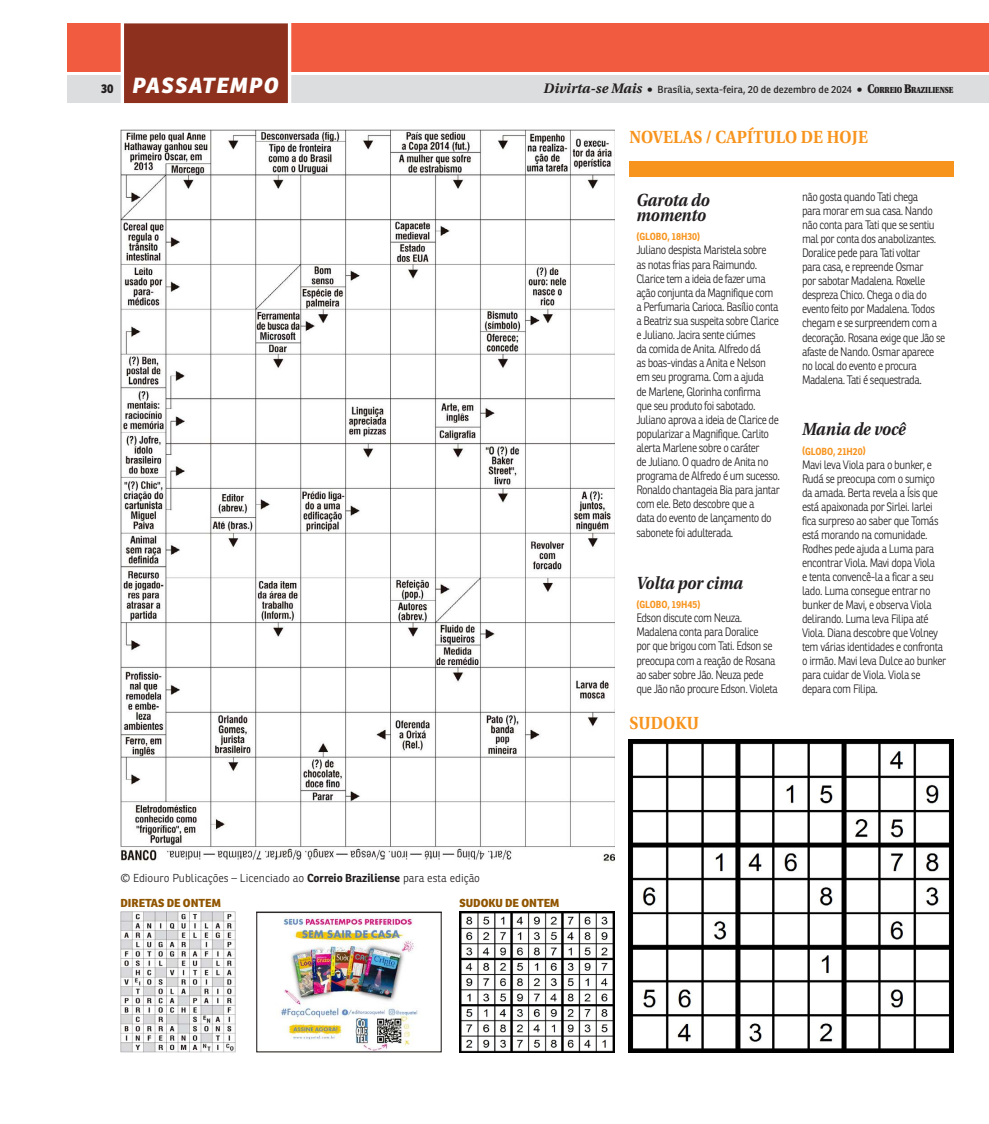
<style>
.page{position:relative;width:989px;height:1124px;background:#fff}
.page>*{position:absolute;margin:0;border:0;box-sizing:border-box;transform-origin:0 0}
.t1{font:italic 800 21.25px "Ronnia";letter-spacing:.075em;color:#fff}
.t2{font:italic 700 17.5px/15.4px "Utopia";color:#231f20;scale:.9 1}
.t3{font:700 17.5px "Utopia";letter-spacing:.01em;color:#f7941e;scale:.9 1}
.t4{font:300 11.88px/14px "Ronnia";letter-spacing:-.045em;color:#231f20;scale:.9 1}
.t5{font:300 11.25px "Ronnia";color:#231f20}
.t6{font:800 11.25px "Ronnia";color:#905501}
.t7{font:10px "Ronnia";letter-spacing:.005em;color:#231f20}
.t8{font:700 10px "Ronnia";color:#f7941e;scale:.9 1}
.s1{font-style:normal;font-size:12.5px;color:#231f20}
.s2{font-family:"Utopia";font-weight:700;font-style:italic;font-size:13.75px}
.s3{font-family:"Utopia";font-weight:900;font-size:12.5px}
.s4{font-family:"Utopia";font-weight:900;font-size:8.75px}
.s5{font-weight:700}
</style>
<div class="page">
<div style="left:68px;top:75px;width:920px;height:28px;background:#dcddde"></div>
<div style="left:68px;top:23px;width:920px;height:49px;background:#f15b40"></div>
<div style="left:121px;top:23px;width:170px;height:81px;background:#fff"></div>
<div style="left:124px;top:23px;width:164px;height:80px;background:#8d301d"></div>
<img style="left:258px;top:913px;width:160px;height:137px">
<div style="left:256px;top:911px;width:186px;height:141px;border:1px solid #231f20"></div>
<img style="left:459px;top:911px;width:155px;height:141px">
<img style="left:120px;top:911px;width:115px;height:141px">
<img style="left:120px;top:130px;width:494px;height:733px">
<div style="left:629px;top:161px;width:324px;height:16px;background:#f7941e"></div>
<img style="left:629px;top:739px;width:324px;height:313px">
<h1 class="t1" style="left:101px;top:77px;width:179px"><span class="s1">30</span> PASSATEMPO</h1>
<p class="t7" style="left:543px;top:85px;width:411px"><span class="s2">Divirta-se Mais</span> <span class="s3">•</span> Brasília, sexta-feira, 20 de dezembro de 2024 <span class="s3">• C</span><span class="s4">ORREIO</span> <span class="s3">B</span><span class="s4">RAZILIENSE</span></p>
<h2 class="t3" style="left:629px;top:127px;width:267px">NOVELAS / CAPÍTULO DE HOJE</h2>
<p class="t5" style="left:120px;top:871px;width:361px">© Ediouro Publicações – Licenciado ao <span class="s5">Correio Braziliense</span> para esta edição</p>
<p class="t6" style="left:120px;top:899px;width:102px">DIRETAS DE ONTEM</p>
<p class="t6" style="left:459px;top:899px;width:101px">SUDOKU DE ONTEM</p>
<h2 class="t2" style="left:636px;top:193px;width:83px">Garota do momento</h2>
<p class="t8" style="left:636px;top:232px;width:72px">(GLOBO, 18H30)</p>
<p class="t4" style="left:636px;top:243px;width:161px">Juliano despista Maristela sobre<br>as notas frias para Raimundo.<br>Clarice tem a ideia de fazer uma ação conjunta da Magnifique com a Perfumaria Carioca. Basílio conta a Beatriz sua suspeita sobre Clarice e Juliano. Jacira sente ciúmes<br>da comida de Anita. Alfredo dá<br>as boas-vindas a Anita e Nelson em seu programa. Com a ajuda<br>de Marlene, Glorinha confirma<br>que seu produto foi sabotado.<br>Juliano aprova a ideia de Clarice de popularizar a Magnifique. Carlito alerta Marlene sobre o caráter<br>de Juliano. O quadro de Anita no programa de Alfredo é um sucesso.<br>Ronaldo chantageia Bia para jantar com ele. Beto descobre que a<br>data do evento de lançamento do sabonete foi adulterada.</p>
<h2 class="t2" style="left:636px;top:576px;width:120px">Volta por cima</h2>
<p class="t8" style="left:636px;top:600px;width:73px">(GLOBO, 19H45)</p>
<p class="t4" style="left:636px;top:611px;width:159px">Edson discute com Neuza.<br>Madalena conta para Doralice<br>por que brigou com Tati. Edson se preocupa com a reação de Rosana ao saber sobre Jão. Neuza pede que Jão não procure Edson. Violeta</p>
<h2 class="t3" style="left:629px;top:713px;width:79px">SUDOKU</h2>
<p class="t4" style="left:802px;top:190px;width:161px">não gosta quando Tati chega<br>para morar em sua casa. Nando não conta para Tati que se sentiu mal por conta dos anabolizantes.<br>Doralice pede para Tati voltar<br>para casa, e repreende Osmar<br>por sabotar Madalena. Roxelle despreza Chico. Chega o dia do evento feito por Madalena. Todos chegam e se surpreendem com a decoração. Rosana exige que Jão se afaste de Nando. Osmar aparece no local do evento e procura<br>Madalena. Tati é sequestrada.</p>
<h2 class="t2" style="left:802px;top:423px;width:117px">Mania de você</h2>
<p class="t8" style="left:802px;top:446px;width:72px">(GLOBO, 21H20)</p>
<p class="t4" style="left:802px;top:458px;width:162px">Mavi leva Viola para o bunker, e<br>Rudá se preocupa com o sumiço da amada. Berta revela a Ísis que está apaixonada por Sirlei. Iarlei fica surpreso ao saber que Tomás está morando na comunidade.<br>Rodhes pede ajuda a Luma para encontrar Viola. Mavi dopa Viola<br>e tenta convencê-la a ficar a seu lado. Luma consegue entrar no bunker de Mavi, e observa Viola delirando. Luma leva Filipa até<br>Viola. Diana descobre que Volney tem várias identidades e confronta o irmão. Mavi leva Dulce ao bunker para cuidar de Viola. Viola se depara com Filipa.</p>
</div>
